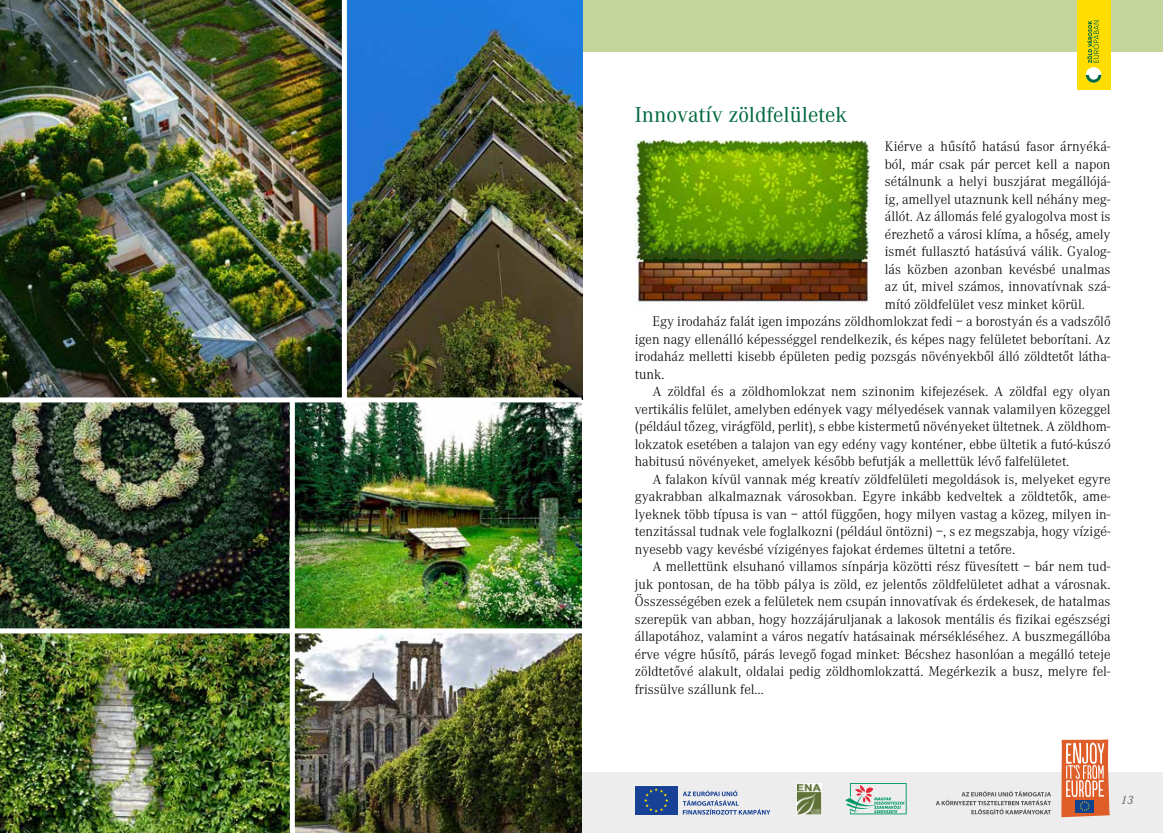
<style>
.page{position:relative;width:1163px;height:833px;background:#fff}
.page>*{position:absolute;margin:0;border:0;box-sizing:border-box;transform-origin:0 0}
.t1{font:22.5px "Corporate Gs Plain";color:#00693f}
.t2{font:14.38px "Corporate Light Gs Plain";color:#000}
.t3{font:italic 12.5px "Corporate Gs";color:#646363}
</style>
<div class="page">
<div style="left:0;top:0;width:1162px;height:52px;background:#c3d59a"></div>
<div style="left:1076px;top:0;width:33px;height:90px;background:#fd0"></div>
<svg style="left:1085px;top:67px;width:16px;height:16px"></svg>
<svg style="left:1085px;top:75px;width:16px;height:8px"></svg>
<svg style="left:1087px;top:20px;width:11px;height:43px"></svg>
<div style="left:0;top:772px;width:1162px;height:61px;background:#ededed"></div>
<svg style="left:635px;top:786px;width:135px;height:28px"></svg>
<svg style="left:1061px;top:739px;width:48px;height:78px;background:#d98464"></svg>
<svg style="left:936px;top:791px;width:114px;height:23px"></svg>
<svg style="left:845px;top:783px;width:61px;height:32px"></svg>
<img style="left:347px;top:0;width:236px;height:400px">
<img style="left:0;top:402px;width:290px;height:431px">
<img style="left:289px;top:402px;width:292px;height:226px">
<img style="left:0;top:0;width:342px;height:397px">
<img style="left:295px;top:633px;width:286px;height:200px">
<img style="left:634px;top:141px;width:236px;height:163px">
<div style="left:0;top:397px;width:581px;height:5px;background:#fff"></div>
<div style="left:0;top:628px;width:583px;height:5px;background:#fff"></div>
<div style="left:290px;top:397px;width:5px;height:436px;background:#fff"></div>
<div style="left:342px;top:0;width:5px;height:402px;background:#fff"></div>
<h1 class="t1" style="left:634px;top:102px;width:214px">Innovatív zöldfelületek</h1>
<p class="t2" style="left:884px;top:139px;width:227px">Kiérve a hûsítô hatású fasor árnyéká-</p>
<p class="t2" style="left:884px;top:156px;width:227px">ból, már csak pár percet kell a napon</p>
<p class="t2" style="left:884px;top:174px;width:227px">sétálnunk a helyi buszjárat megállójá-</p>
<p class="t2" style="left:884px;top:191px;width:227px">ig, amellyel utaznunk kell néhány meg-</p>
<p class="t2" style="left:884px;top:209px;width:227px">állót. Az állomás felé gyalogolva most is</p>
<p class="t2" style="left:884px;top:226px;width:227px">érezhetô a városi klíma, a hôség, amely</p>
<p class="t2" style="left:884px;top:244px;width:227px">ismét fullasztó hatásúvá válik. Gyalog-</p>
<p class="t2" style="left:884px;top:261px;width:227px">lás közben azonban kevésbé unalmas</p>
<p class="t2" style="left:884px;top:278px;width:227px">az út, mivel számos, innovatívnak szá-</p>
<p class="t2" style="left:884px;top:296px;width:201px">mító zöldfelület vesz minket körül.</p>
<p class="t2" style="left:652px;top:313px;width:459px">Egy irodaház falát igen impozáns zöldhomlokzat fedi – a borostyán és a vadszôlô</p>
<p class="t2" style="left:634px;top:331px;width:477px">igen nagy ellenálló képességgel rendelkezik, és képes nagy felületet beborítani. Az</p>
<p class="t2" style="left:634px;top:348px;width:477px">irodaház melletti kisebb épületen pedig pozsgás növényekbôl álló zöldtetôt látha-</p>
<p class="t2" style="left:634px;top:366px;width:31px">tunk.</p>
<p class="t2" style="left:652px;top:383px;width:459px">A zöldfal és a zöldhomlokzat nem szinonim kifejezések. A zöldfal egy olyan</p>
<p class="t2" style="left:634px;top:401px;width:477px">vertikális felület, amelyben edények vagy mélyedések vannak valamilyen közeggel</p>
<p class="t2" style="left:634px;top:418px;width:477px">(például tôzeg, virágföld, perlit), s ebbe kistermetû növényeket ültetnek. A zöldhom-</p>
<p class="t2" style="left:634px;top:436px;width:477px">lokzatok esetében a talajon van egy edény vagy konténer, ebbe ültetik a futó-kúszó</p>
<p class="t2" style="left:634px;top:453px;width:436px">habitusú növényeket, amelyek késôbb befutják a mellettük lévô falfelületet.</p>
<p class="t2" style="left:652px;top:471px;width:459px">A falakon kívül vannak még kreatív zöldfelületi megoldások is, melyeket egyre</p>
<p class="t2" style="left:634px;top:488px;width:477px">gyakrabban alkalmaznak városokban. Egyre inkább kedveltek a zöldtetôk, ame-</p>
<p class="t2" style="left:634px;top:506px;width:477px">lyeknek több típusa is van – attól függôen, hogy milyen vastag a közeg, milyen in-</p>
<p class="t2" style="left:634px;top:523px;width:477px">tenzitással tudnak vele foglalkozni (például öntözni) –, s ez megszabja, hogy vízigé-</p>
<p class="t2" style="left:634px;top:541px;width:382px">nyesebb vagy kevésbé vízigényes fajokat érdemes ültetni a tetôre.</p>
<p class="t2" style="left:652px;top:558px;width:459px">A mellettünk elsuhanó villamos sínpárja közötti rész füvesített – bár nem tud-</p>
<p class="t2" style="left:634px;top:576px;width:477px">juk pontosan, de ha több pálya is zöld, ez jelentôs zöldfelületet adhat a városnak.</p>
<p class="t2" style="left:634px;top:593px;width:477px">Összességében ezek a felületek nem csupán innovatívak és érdekesek, de hatalmas</p>
<p class="t2" style="left:634px;top:611px;width:477px">szerepük van abban, hogy hozzájáruljanak a lakosok mentális és fizikai egészségi</p>
<p class="t2" style="left:634px;top:628px;width:477px">állapotához, valamint a város negatív hatásainak mérsékléséhez. A buszmegállóba</p>
<p class="t2" style="left:634px;top:646px;width:477px">érve végre hûsítô, párás levegô fogad minket: Bécshez hasonlóan a megálló teteje</p>
<p class="t2" style="left:634px;top:663px;width:477px">zöldtetôvé alakult, oldalai pedig zöldhomlokzattá. Megérkezik a busz, melyre fel-</p>
<p class="t2" style="left:634px;top:681px;width:131px">frissülve szállunk fel…</p>
<p class="t3" style="left:1120px;top:792px;width:14px">13</p>
</div>
